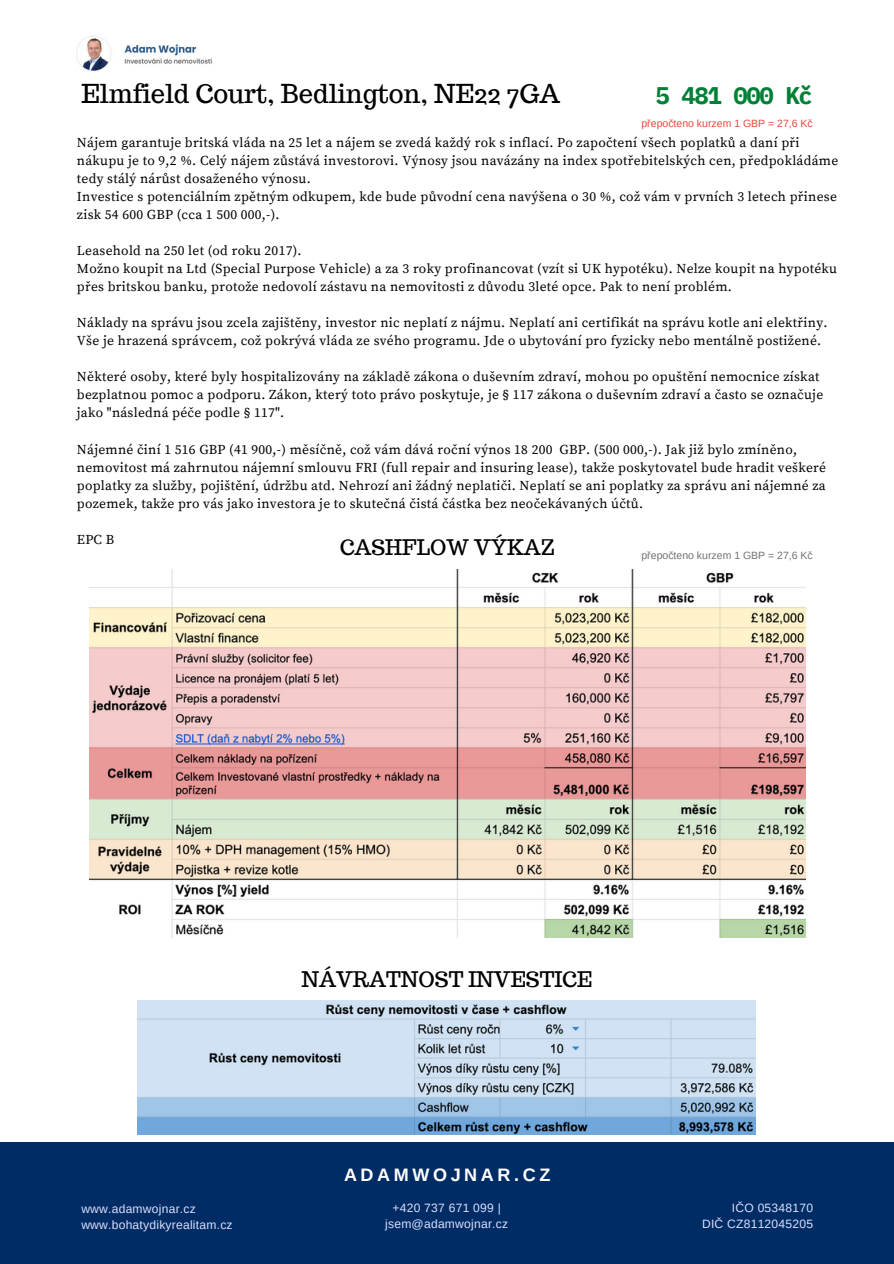
<style>
.page{position:relative;width:894px;height:1264px;background:#fff}
.page>*{position:absolute;margin:0;border:0;box-sizing:border-box;transform-origin:0 0}
.t1{font:25.5px "Trocchi";color:#000}
.t2{font:700 24px "IBM Plex Mono";letter-spacing:-.06em;color:#008037}
.t3{font:21px "Trocchi";color:#000}
.t4{font:700 18px "Arimo";letter-spacing:.2em;color:#fff}
.t5{font:13.5px/18px "Source Serif Pro";letter-spacing:.02em;color:#000}
.t6{font:12px/16px "Arimo";letter-spacing:.02em;color:#dddefa;text-align:center}
.t7{font:10.5px "Arimo";color:#737373}
.t8{font:10.5px "Arimo";color:#ea483d}
</style>
<div class="page">
<div style="left:0;top:1142px;width:893px;height:121px;background:#002c66"></div>
<img style="left:77px;top:36px;width:136px;height:35px">
<img style="left:89px;top:570px;width:715px;height:367px">
<img style="left:138px;top:1000px;width:617px;height:134px">
<p class="t1" style="left:81px;top:77px;width:480px">Elmfield Court, Bedlington, NE22 7GA</p>
<p class="t2" style="left:655px;top:79px;width:159px">5 481 000 Kč</p>
<p class="t8" style="left:641px;top:117px;width:173px">přepočteno kurzem 1 GBP = 27,6 Kč</p>
<p class="t5" style="left:77px;top:134px;width:762px">Nájem garantuje britská vláda na 25 let a nájem se zvedá každý rok s inflací. Po započtení všech poplatků a daní při nákupu je to 9,2 %. Celý nájem zůstává investorovi. Výnosy jsou navázány na index spotřebitelských cen, předpokládáme tedy stálý nárůst dosaženého výnosu.</p>
<p class="t5" style="left:77px;top:188px;width:761px">Investice s potenciálním zpětným odkupem, kde bude původní cena navýšena o 30 %, což vám v prvních 3 letech přinese zisk 54 600 GBP (cca 1 500 000,-).</p>
<p class="t5" style="left:77px;top:242px;width:226px">Leasehold na 250 let (od roku 2017).</p>
<p class="t5" style="left:77px;top:260px;width:761px">Možno koupit na Ltd (Special Purpose Vehicle) a za 3 roky profinancovat (vzít si UK hypotéku). Nelze koupit na hypotéku přes britskou banku, protože nedovolí zástavu na nemovitosti z důvodu 3leté opce. Pak to není problém.</p>
<p class="t5" style="left:77px;top:314px;width:752px">Náklady na správu jsou zcela zajištěny, investor nic neplatí z nájmu. Neplatí ani certifikát na správu kotle ani elektřiny.<br>Vše je hrazená správcem, což pokrývá vláda ze svého programu. Jde o ubytování pro fyzicky nebo mentálně postižené.</p>
<p class="t5" style="left:77px;top:368px;width:747px">Některé osoby, které byly hospitalizovány na základě zákona o duševním zdraví, mohou po opuštění nemocnice získat bezplatnou pomoc a podporu. Zákon, který toto právo poskytuje, je § 117 zákona o duševním zdraví a často se označuje jako "následná péče podle § 117".</p>
<p class="t5" style="left:77px;top:440px;width:750px">Nájemné činí 1 516 GBP (41 900,-) měsíčně, což vám dává roční výnos 18 200 GBP. (500 000,-). Jak již bylo zmíněno, nemovitost má zahrnutou nájemní smlouvu FRI (full repair and insuring lease), takže poskytovatel bude hradit veškeré poplatky za služby, pojištění, údržbu atd. Nehrozí ani žádný neplatiči. Neplatí se ani poplatky za správu ani nájemné za pozemek, takže pro vás jako investora je to skutečná čistá částka bez neočekávaných účtů.</p>
<p class="t5" style="left:77px;top:530px;width:39px">EPC B</p>
<p class="t3" style="left:339px;top:534px;width:216px">CASHFLOW VÝKAZ</p>
<p class="t7" style="left:641px;top:549px;width:173px">přepočteno kurzem 1 GBP = 27,6 Kč</p>
<p class="t3" style="left:301px;top:965px;width:292px">NÁVRATNOST INVESTICE</p>
<p class="t6" style="left:81px;top:1201px;width:116px">www.adamwojnar.cz</p>
<p class="t6" style="left:81px;top:1217px;width:153px">www.bohatydikyrealitam.cz</p>
<p class="t4" style="left:344px;top:1164px;width:208px">ADAMWOJNAR.CZ</p>
<p class="t6" style="left:385px;top:1200px;width:124px">+420 737 671 099 | jsem@adamwojnar.cz</p>
<p class="t6" style="left:731px;top:1200px;width:83px">IČO 05348170</p>
<p class="t6" style="left:702px;top:1216px;width:112px">DIČ CZ8112045205</p>
</div>
